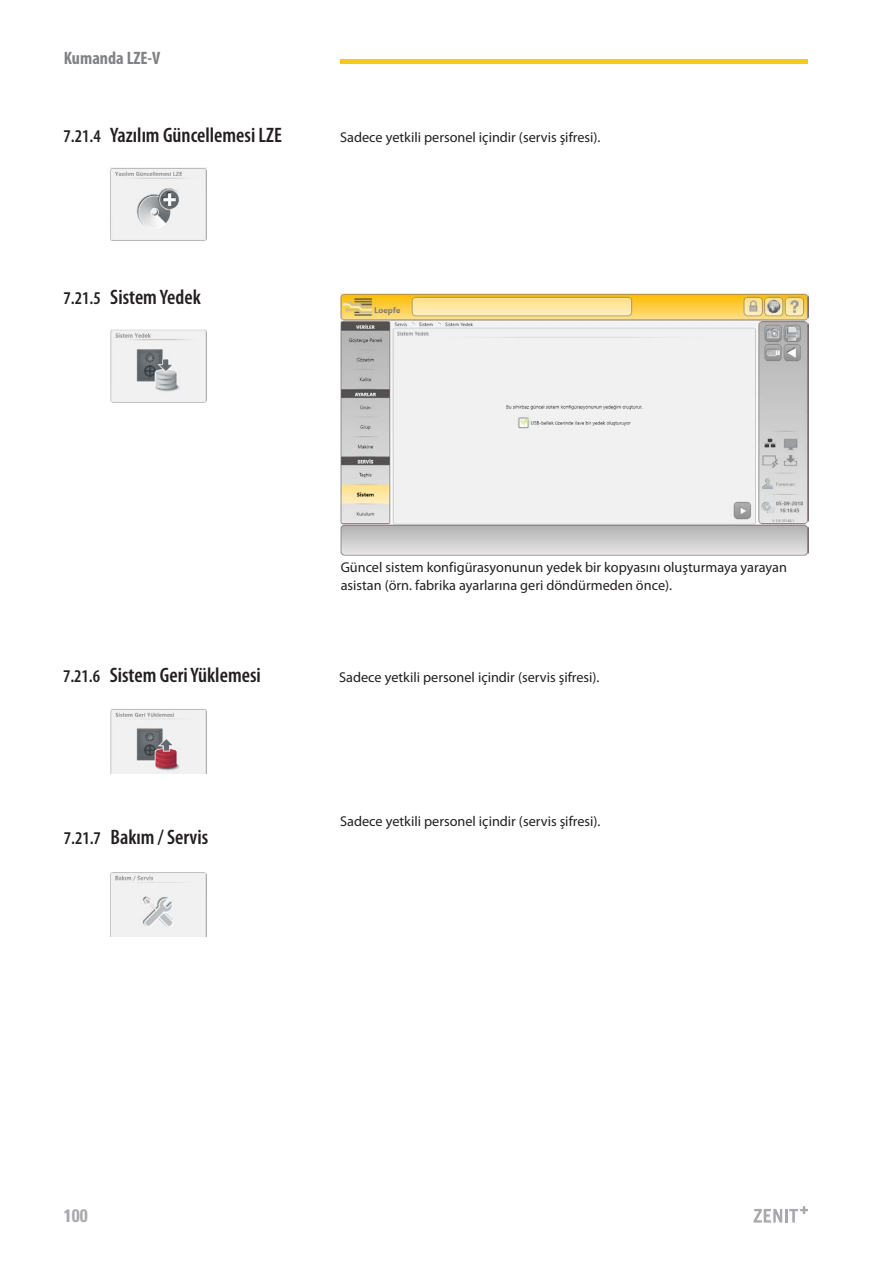
<style>
.page{position:relative;width:893px;height:1263px;background:#fff}
.page>*{position:absolute;margin:0;border:0;box-sizing:border-box;transform-origin:0 0}
.t1{font:600 condensed 21px "Myriad Pro";color:#231f20}
.t2{font:700 condensed 18px "Myriad Pro";color:#808285}
.t3{font:700 condensed 18px "Univers";color:#a8a9ad}
._00__grund{font:14.25px "Myriad Pro";color:#231f20}
._00__grund_ohne_rast{font:14.25px/18px "Myriad Pro";color:#231f20}
.s1{font-size:18px}
</style>
<div class="page">
<hr style="left:340px;top:60px;width:468px;height:4px;background:#fec422">
<svg style="left:754px;top:1206px;width:54px;height:16px"></svg>
<img style="left:111px;top:330px;width:96px;height:72px">
<img style="left:111px;top:872px;width:96px;height:65px">
<img style="left:111px;top:168px;width:96px;height:72px">
<img style="left:111px;top:708px;width:96px;height:65px">
<img style="left:341px;top:293px;width:467px;height:263px">
<p class="t2" style="left:64px;top:47px;width:98px">Kumanda LZE-V</p>
<p class="t1" style="left:64px;top:122px;width:220px"><span class="s1">7.21.4</span> Yazılım Güncellemesi LZE</p>
<p class="_00__grund" style="left:340px;top:129px;width:262px">Sadece yetkili personel içindir (servis şifresi).</p>
<p class="t1" style="left:64px;top:284px;width:139px"><span class="s1">7.21.5</span> Sistem Yedek</p>
<p class="t1" style="left:63px;top:662px;width:199px"><span class="s1">7.21.6</span> Sistem Geri Yüklemesi</p>
<p class="t1" style="left:64px;top:824px;width:146px"><span class="s1">7.21.7</span> Bakım / Servis</p>
<p class="_00__grund_ohne_rast" style="left:341px;top:558px;width:448px">Güncel sistem konfigürasyonunun yedek bir kopyasını oluşturmaya yarayan asistan (örn. fabrika ayarlarına geri döndürmeden önce).</p>
<p class="_00__grund" style="left:339px;top:669px;width:262px">Sadece yetkili personel içindir (servis şifresi).</p>
<p class="_00__grund" style="left:340px;top:813px;width:262px">Sadece yetkili personel içindir (servis şifresi).</p>
<p class="t3" style="left:64px;top:1205px;width:25px">100</p>
</div>
